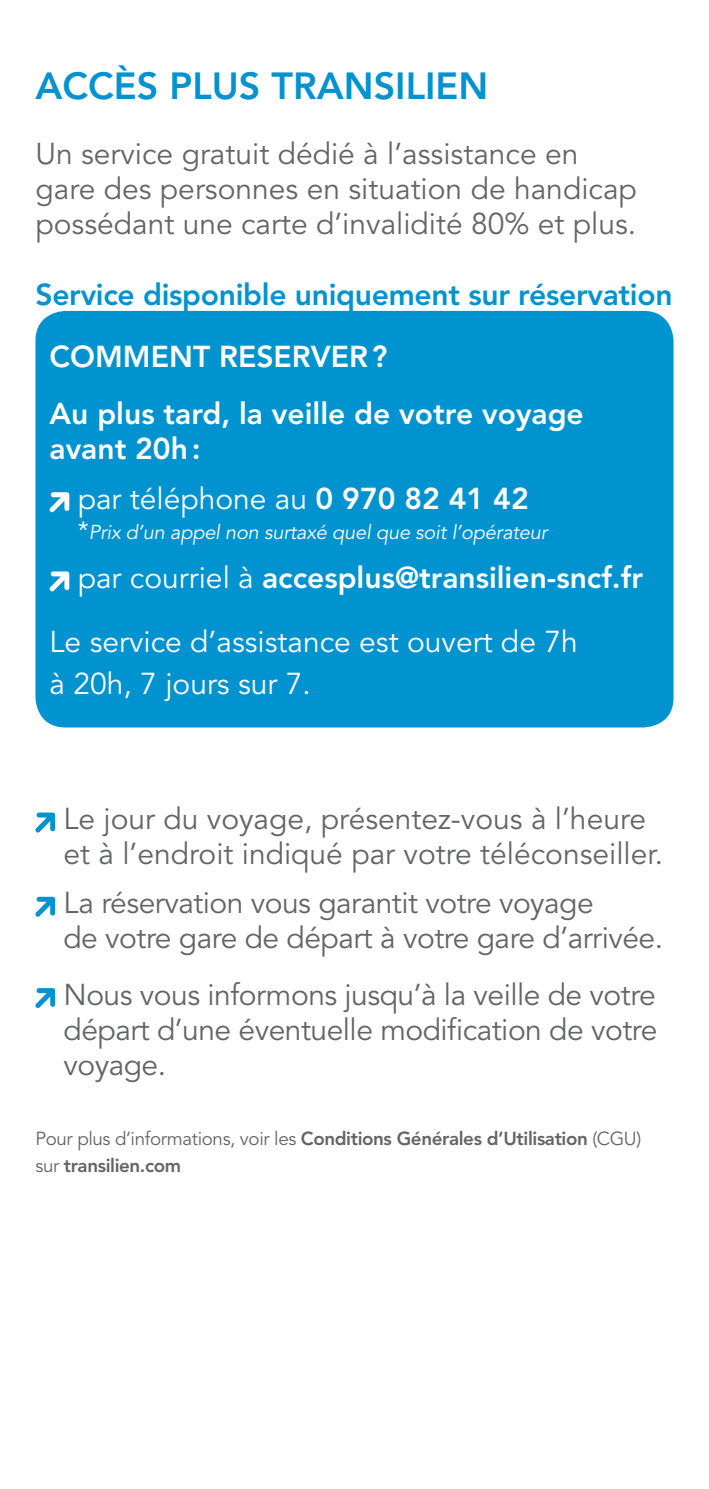
<style>
.page{position:relative;width:709px;height:1489px;background:#fff}
.page>*{position:absolute;margin:0;border:0;box-sizing:border-box;transform-origin:0 0}
.t1{font:800 37.5px "Avenir LT Std";color:#0093d0}
.t2{font:30px/35px "Avenir LT Std";color:#636466}
.t3{font:800 30px/35px "Avenir LT Std";color:#fff}
.t4{font:30px/42.5px "Avenir LT Std";color:#fff}
.t5{font:800 30px "Avenir LT Std";letter-spacing:-.01em;color:#0093d0}
.t6{font:italic 20px "Avenir LT Std";letter-spacing:-.01em;color:#fff}
.t7{font:800 18.75px/27.5px "Avenir LT Std";letter-spacing:-.02em;color:#636466}
.s1{font-weight:800}
.s2{font-style:normal;font-size:25px}
.s3{font-weight:400}
</style>
<div class="page">
<div style="left:35px;top:311px;width:638px;height:416px;background:#0093d0;border-radius:30px"></div>
<svg style="left:50px;top:492px;width:19px;height:20px"></svg>
<svg style="left:50px;top:571px;width:19px;height:20px"></svg>
<svg style="left:35px;top:812px;width:20px;height:20px"></svg>
<svg style="left:35px;top:896px;width:20px;height:20px"></svg>
<svg style="left:35px;top:988px;width:20px;height:20px"></svg>
<h1 class="t1" style="left:35px;top:64px;width:454px">ACCÈS PLUS TRANSILIEN</h1>
<p class="t2" style="left:35px;top:137px;width:603px">Un service gratuit dédié à l’assistance en gare des personnes en situation de handicap possédant une carte d’invalidité 80% et plus.</p>
<p class="t5" style="left:35px;top:277px;width:638px">Service disponible uniquement sur réservation</p>
<h2 class="t3" style="left:50px;top:339px;width:339px">COMMENT RESERVER?</h2>
<p class="t3" style="left:50px;top:396px;width:535px">Au plus tard, la veille de votre voyage avant 20h:</p>
<p class="t4" style="left:78px;top:478px;width:452px">par téléphone au <span class="s1">0 970 82 41 42</span></p>
<p class="t6" style="left:78px;top:520px;width:471px"><span class="s2">*</span>Prix d’un appel non surtaxé quel que soit l’opérateur</p>
<p class="t3" style="left:78px;top:560px;width:567px"><span class="s3">par courriel à</span> accesplus@transilien-sncf.fr</p>
<p class="t4" style="left:50px;top:621px;width:529px">Le service d’assistance est ouvert de 7h à 20h, 7 jours sur 7.</p>
<p class="t2" style="left:63px;top:802px;width:601px">Le jour du voyage, présentez-vous à l’heure et à l’endroit indiqué par votre téléconseiller.</p>
<p class="t2" style="left:63px;top:886px;width:601px">La réservation vous garantit votre voyage<br>de votre gare de départ à votre gare d’arrivée.</p>
<p class="t2" style="left:63px;top:977px;width:595px;text-align:justify">Nous vous informons jusqu’à la veille de votre départ d’une éventuelle modification de votre voyage.</p>
<p class="t7" style="left:35px;top:1124px;width:607px"><span class="s3">Pour plus d’informations, voir les</span> Conditions Générales d’Utilisation <span class="s3">(CGU) sur</span> transilien.com</p>
</div>
